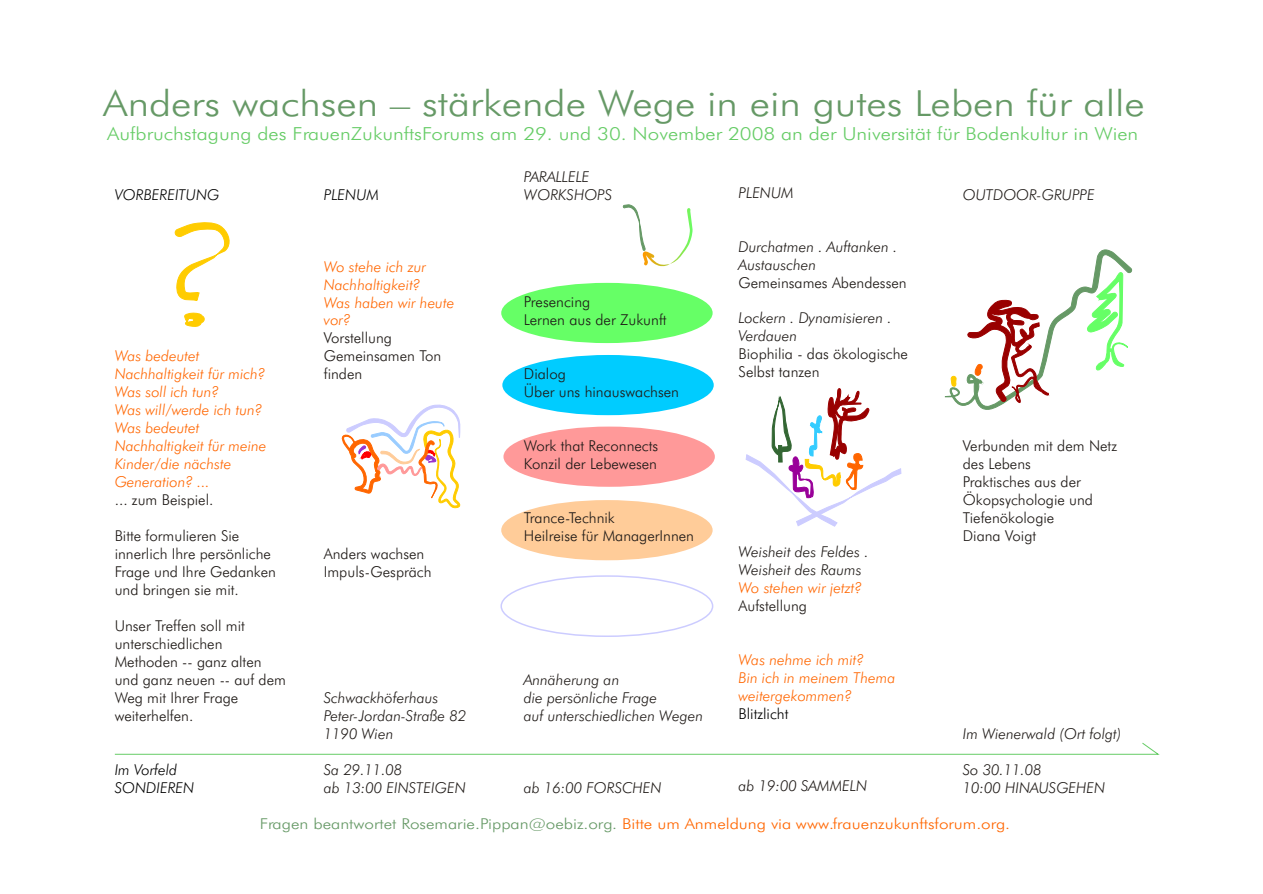
<style>
.page{position:relative;width:1263px;height:894px;background:#fff}
.page>*{position:absolute;margin:0;border:0;box-sizing:border-box;transform-origin:0 0}
.t1{font:36px "Futura Lt BT";color:#696;scale:1.14 1}
.t2{font:18px "Futura Lt BT";color:#6c6;scale:1.14 1}
.t3{font:15px/18px "Futura Lt BT";color:#1f1a17}
.t4{font:italic 15px/18px "Futura Lt BT";color:#1f1a17}
.t5{font:italic 15px/18px "Futura Lt BT";color:#f60}
.t6{font:15px "Futura Lt BT";color:#f60;scale:1.14 1}
.t7{font:italic 15px/18px "Futura Lt BT";color:#000}
.t8{font:15px "Futura Lt BT";color:#000}
.s1{color:#696}
</style>
<div class="page">
<div style="left:501px;top:283px;width:212px;height:60px;background:#6f6;border-radius:50%"></div>
<div style="left:501px;top:500px;width:212px;height:60px;background:#fc9;border-radius:50%"></div>
<div style="left:503px;top:427px;width:212px;height:60px;background:#f99;border-radius:50%"></div>
<div style="left:502px;top:355px;width:212px;height:60px;background:#0cf;border-radius:50%"></div>
<svg style="left:623px;top:204px;width:70px;height:62px"></svg>
<svg style="left:174px;top:222px;width:56px;height:79px"></svg>
<svg style="left:184px;top:313px;width:21px;height:14px"></svg>
<svg style="left:746px;top:388px;width:155px;height:139px"></svg>
<svg style="left:114px;top:742px;width:1046px;height:13px"></svg>
<div style="left:500px;top:575px;width:213px;height:62px;background:#fff;border:2px solid #ccf;border-radius:50%"></div>
<svg style="left:945px;top:249px;width:187px;height:161px"></svg>
<svg style="left:341px;top:404px;width:120px;height:104px"></svg>
<h1 class="t1" style="left:103px;top:89px;width:915px">Anders wachsen – stärkende Wege in ein gutes Leben für alle</h1>
<p class="t2" style="left:107px;top:127px;width:906px">Aufbruchstagung des FrauenZukunftsForums am 29. und 30. November 2008 an der Universität für Bodenkultur in Wien</p>
<p class="t7" style="left:115px;top:187px;width:106px">VORBEREITUNG</p>
<p class="t5" style="left:115px;top:349px;width:153px">Was bedeutet<br>Nachhaltigkeit für mich?<br>Was soll ich tun?<br>Was will/werde ich tun?<br>Was bedeutet<br>Nachhaltigkeit für meine<br>Kinder/die nächste<br>Generation? ...</p>
<p class="t3" style="left:115px;top:492px;width:100px">... zum Beispiel.</p>
<p class="t3" style="left:115px;top:528px;width:163px">Bitte formulieren Sie innerlich Ihre persönliche<br>Frage und Ihre Gedanken und bringen sie mit.</p>
<p class="t3" style="left:115px;top:618px;width:173px">Unser Treffen soll mit unterschiedlichen<br>Methoden -- ganz alten und ganz neuen -- auf dem<br>Weg mit Ihrer Frage weiterhelfen.</p>
<p class="t7" style="left:115px;top:762px;width:81px">Im Vorfeld<br>SONDIEREN</p>
<p class="t7" style="left:324px;top:187px;width:57px">PLENUM</p>
<p class="t5" style="left:324px;top:259px;width:132px">Wo stehe ich zur<br>Nachhaltigkeit?<br>Was haben wir heute vor?</p>
<p class="t3" style="left:324px;top:331px;width:119px">Vorstellung<br>Gemeinsamen Ton finden</p>
<p class="t3" style="left:324px;top:546px;width:109px">Anders wachsen<br>Impuls-Gespräch</p>
<p class="t4" style="left:324px;top:690px;width:144px">Schwackhöferhaus<br>Peter-Jordan-Straße 82<br>1190 Wien</p>
<p class="t4" style="left:324px;top:762px;width:143px">Sa 29.11.08<br>ab 13:00 EINSTEIGEN</p>
<p class="t4" style="left:524px;top:169px;width:90px">PARALLELE<br>WORKSHOPS</p>
<p class="t3" style="left:524px;top:295px;width:144px">Presencing<br>Lernen aus der Zukunft</p>
<p class="t3" style="left:524px;top:367px;width:157px">Dialog<br>Über uns hinauswachsen</p>
<p class="t3" style="left:524px;top:438px;width:136px">Work that Reconnects<br>Konzil der Lebewesen</p>
<p class="t3" style="left:524px;top:510px;width:172px">Trance-Technik<br>Heilreise für ManagerInnen</p>
<p class="t4" style="left:524px;top:672px;width:181px">Annäherung an<br>die persönliche Frage<br>auf unterschiedlichen Wegen</p>
<p class="t4" style="left:524px;top:780px;width:139px">ab 16:00 FORSCHEN</p>
<p class="t4" style="left:739px;top:185px;width:57px">PLENUM</p>
<p class="t4" style="left:739px;top:239px;width:160px">Durchatmen . Auftanken .<br>Austauschen</p>
<p class="t3" style="left:739px;top:275px;width:170px">Gemeinsames Abendessen</p>
<p class="t4" style="left:739px;top:311px;width:154px">Lockern . Dynamisieren .<br>Verdauen</p>
<p class="t3" style="left:739px;top:346px;width:171px">Biophilia - das ökologische<br>Selbst tanzen</p>
<p class="t4" style="left:739px;top:544px;width:132px">Weisheit des Feldes .<br>Weisheit des Raums</p>
<p class="t3" style="left:739px;top:598px;width:70px">Aufstellung</p>
<p class="t5" style="left:739px;top:580px;width:125px">Wo stehen wir jetzt?</p>
<p class="t5" style="left:739px;top:652px;width:158px">Was nehme ich mit?<br>Bin ich in meinem Thema weitergekommen?</p>
<p class="t8" style="left:739px;top:707px;width:51px">Blitzlicht</p>
<p class="t4" style="left:739px;top:778px;width:130px">ab 19:00 SAMMELN</p>
<p class="t4" style="left:963px;top:187px;width:134px">OUTDOOR-GRUPPE</p>
<p class="t3" style="left:963px;top:438px;width:156px">Verbunden mit dem Netz des Lebens<br>Praktisches aus der<br>Ökopsychologie und<br>Tiefenökologie<br>Diana Voigt</p>
<p class="t4" style="left:963px;top:726px;width:160px">Im Wienerwald (Ort folgt)</p>
<p class="t4" style="left:963px;top:762px;width:144px">So 30.11.08<br>10:00 HINAUSGEHEN</p>
<p class="t6" style="left:260px;top:818px;width:660px"><span class="s1">Fragen beantwortet Rosemarie.Pippan@oebiz.org.</span> Bitte um Anmeldung via www.frauenzukunftsforum.org.</p>
</div>
